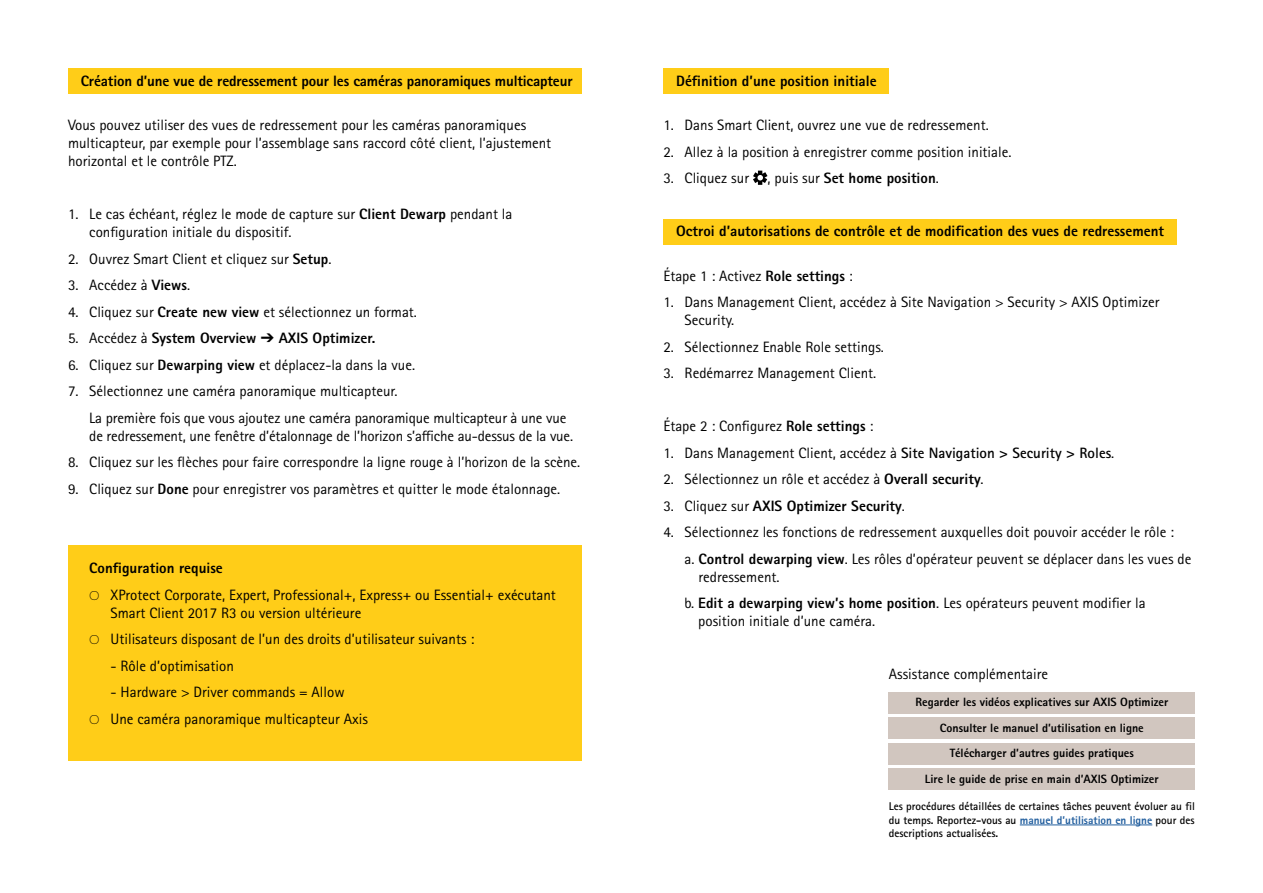
<style>
.page{position:relative;width:1263px;height:893px;background:#fff}
.page>*{position:absolute;margin:0;border:0;box-sizing:border-box;transform-origin:0 0}
.t1{font:15px/26.5px "Rotis Sans Serif Pro";color:#000}
.t2{font:800 15px "Rotis Sans Serif Pro";color:#000}
.t3{font:800 12px/25.7px "Rotis Sans Serif Pro";color:#000;text-align:center}
.t4{font:700 11.25px/13.5px "Rotis Sans Serif Pro";color:#000;text-align:justify}
.s1{font-weight:800}
.s2{font-weight:400}
.s3{font-family:"Karbon";font-weight:300}
.s4{font-weight:700}
.s5{font-weight:800;color:#215e9e}
</style>
<div class="page">
<div style="left:68px;top:545px;width:513px;height:216px;background:#ffcd18"></div>
<div style="left:68px;top:68px;width:513px;height:26px;background:#ffcd18"></div>
<div style="left:663px;top:68px;width:226px;height:26px;background:#ffcd18"></div>
<div style="left:663px;top:219px;width:514px;height:25px;background:#ffcd18"></div>
<svg style="left:753px;top:171px;width:14px;height:14px"></svg>
<div style="left:889px;top:718px;width:306px;height:21px;background:#d1c6bf"></div>
<div style="left:889px;top:743px;width:306px;height:22px;background:#d1c6bf"></div>
<div style="left:889px;top:692px;width:306px;height:21px;background:#d1c6bf"></div>
<div style="left:889px;top:769px;width:306px;height:21px;background:#d1c6bf"></div>
<hr style="left:1020px;top:825px;width:132px;height:1px;background:#215e9e">
<p class="t2" style="left:81px;top:71px;width:493px">Création d’une vue de redressement pour les caméras panoramiques multicapteur</p>
<p class="t1" style="left:68px;top:116px;width:485px;line-height:18px">Vous pouvez utiliser des vues de redressement pour les caméras panoramiques multicapteur, par exemple pour l’assemblage sans raccord côté client, l’ajustement horizontal et le contrôle PTZ.</p>
<p class="t1" style="left:89px;top:205px;width:425px;line-height:18px;text-indent:-21px">1. Le cas échéant, réglez le mode de capture sur <span class="s1">Client Dewarp</span> pendant la configuration initiale du dispositif.</p>
<p class="t1" style="left:68px;top:246px;width:265px">2. Ouvrez Smart Client et cliquez sur <span class="s1">Setup</span>.</p>
<p class="t1" style="left:68px;top:272px;width:124px">3. Accédez à <span class="s1">Views</span>.</p>
<p class="t1" style="left:68px;top:299px;width:350px">4. Cliquez sur <span class="s1">Create new view</span> et sélectionnez un format.</p>
<p class="t2" style="left:68px;top:329px;width:309px"><span class="s2">5. Accédez à</span> System Overview ➔ AXIS Optimizer.</p>
<p class="t1" style="left:68px;top:352px;width:348px">6. Cliquez sur <span class="s1">Dewarping view</span> et déplacez-la dans la vue.</p>
<p class="t1" style="left:89px;top:378px;width:479px;text-indent:-21px">7. Sélectionnez une caméra panoramique multicapteur.<br>La première fois que vous ajoutez une caméra panoramique multicapteur à une vue</p>
<p class="t1" style="left:89px;top:423px;width:485px">de redressement, une fenêtre d’étalonnage de l’horizon s’affiche au-dessus de la vue.</p>
<p class="t1" style="left:68px;top:449px;width:514px">8. Cliquez sur les flèches pour faire correspondre la ligne rouge à l’horizon de la scène.</p>
<p class="t1" style="left:68px;top:476px;width:494px">9. Cliquez sur <span class="s1">Done</span> pour enregistrer vos paramètres et quitter le mode étalonnage.</p>
<p class="t1" style="left:89px;top:555px;width:468px"><span class="s1">Configuration requise<br></span><span class="s3">O</span> XProtect Corporate, Expert, Professional+, Express+ ou Essential+ exécutant</p>
<p class="t1" style="left:89px;top:600px;width:387px;text-indent:21px">Smart Client 2017 R3 ou version ultérieure<br><span class="s3">O</span> Utilisateurs disposant de l’un des droits d’utilisateur suivants :</p>
<p class="t1" style="left:111px;top:653px;width:125px">- Rôle d’optimisation</p>
<p class="t1" style="left:89px;top:679px;width:280px;text-align:center">- Hardware &gt; Driver commands = Allow<br><span class="s3">O</span> Une caméra panoramique multicapteur Axis</p>
<p class="t2" style="left:676px;top:71px;width:202px">Définition d’une position initiale</p>
<p class="t1" style="left:663px;top:112px;width:327px">1. Dans Smart Client, ouvrez une vue de redressement.</p>
<p class="t1" style="left:663px;top:139px;width:350px">2. Allez à la position à enregistrer comme position initiale.</p>
<p class="t1" style="left:663px;top:165px;width:277px">3. Cliquez sur , puis sur <span class="s1">Set home position</span>.</p>
<p class="t2" style="left:676px;top:222px;width:489px">Octroi d’autorisations de contrôle et de modification des vues de redressement</p>
<p class="t1" style="left:663px;top:263px;width:191px">Étape 1 : Activez <span class="s1">Role settings</span> :</p>
<p class="t1" style="left:685px;top:293px;width:476px;line-height:18px;text-indent:-21px">1. Dans Management Client, accédez à Site Navigation &gt; Security &gt; AXIS Optimizer<br>Security.</p>
<p class="t1" style="left:663px;top:334px;width:222px">2. Sélectionnez Enable Role settings.</p>
<p class="t1" style="left:663px;top:360px;width:214px">3. Redémarrez Management Client.</p>
<p class="t1" style="left:663px;top:413px;width:211px">Étape 2 : Configurez <span class="s1">Role settings</span> :</p>
<p class="t1" style="left:663px;top:440px;width:452px">1. Dans Management Client, accédez à <span class="s4">Site Navigation &gt; Security &gt; Roles</span>.</p>
<p class="t1" style="left:663px;top:466px;width:322px">2. Sélectionnez un rôle et accédez à <span class="s1">Overall security</span>.</p>
<p class="t2" style="left:663px;top:496px;width:243px"><span class="s2">3. Cliquez sur</span> AXIS Optimizer Security<span class="s2">.</span></p>
<p class="t1" style="left:685px;top:519px;width:508px;text-indent:-21px">4. Sélectionnez les fonctions de redressement auxquelles doit pouvoir accéder le rôle :<br>a. <span class="s1">Control dewarping view</span>. Les rôles d’opérateur peuvent se déplacer dans les vues de</p>
<p class="t1" style="left:685px;top:564px;width:462px;text-indent:14px">redressement.<br>b. <span class="s1">Edit a dewarping view’s home position</span>. Les opérateurs peuvent modifier la</p>
<p class="t1" style="left:698px;top:608px;width:178px">position initiale d’une caméra.</p>
<p class="t1" style="left:889px;top:661px;width:161px">Assistance complémentaire</p>
<p class="t3" style="left:915px;top:689px;width:254px">Regarder les vidéos explicatives sur AXIS Optimizer Consulter le manuel d’utilisation en ligne Télécharger d’autres guides pratiques<br>Lire le guide de prise en main d’AXIS Optimizer</p>
<p class="t4" style="left:889px;top:800px;width:308px">Les procédures détaillées de certaines tâches peuvent évoluer au fil du temps. Reportez-vous au <span class="s5">manuel d’utilisation en ligne</span> pour des descriptions actualisées.</p>
</div>
